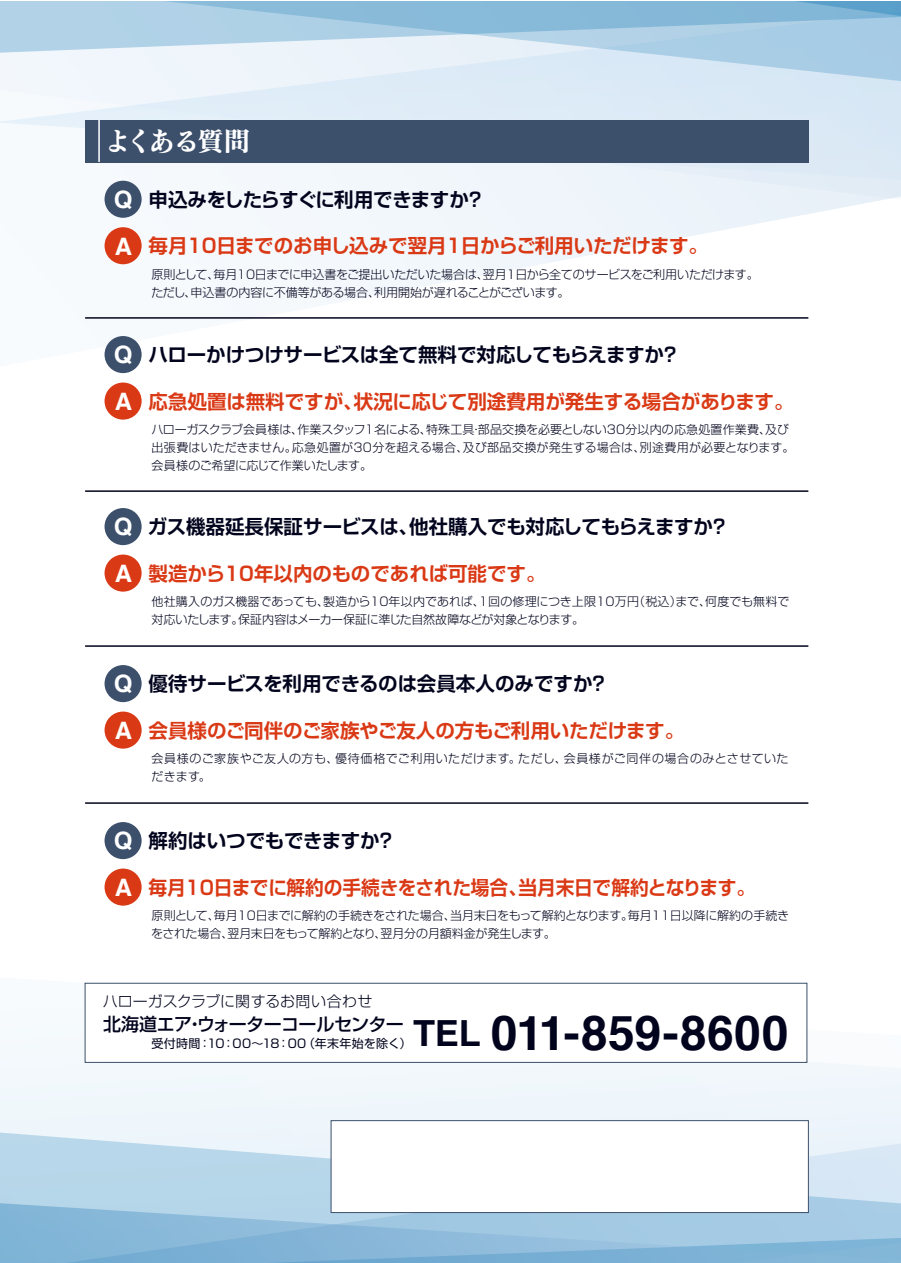
<style>
.page{position:relative;width:901px;height:1263px;background:#fff}
.page>*{position:absolute;margin:0;border:0;box-sizing:border-box;transform-origin:0 0}
.t1{font:700 48px "Helvetica";letter-spacing:.005em;color:#02041d}
.t2{font:27px "Matisse CID B";letter-spacing:-.11em;color:#fff}
.t3{font:700 19.5px "Shin Go Pro De";letter-spacing:-.005em;color:#da3915}
.t4{font:700 19.5px "Shin Go Pro De";letter-spacing:-.015em;color:#02041d}
.t5{font:700 19.5px "Shin Go Pro De";letter-spacing:-.005em;color:#da3915;scale:.96 1}
.t6{font:700 19.5px "Shin Go Pro De";letter-spacing:-.035em;color:#02041d}
.t7{font:500 18px "Shin Go Pro";letter-spacing:-.03em;color:#02041d}
.t8{font:300 15px "Shin Go Pro";letter-spacing:.005em;color:#02041d}
.t9{font:300 12px/18px "Shin Go Pro";letter-spacing:-.005em;color:#02041d}
.t10{font:300 12px/18px "Shin Go Pro";letter-spacing:-.025em;color:#02041d}
.t11{font:300 12px/18px "Shin Go Pro";letter-spacing:-.03em;color:#02041d}
.t12{font:300 12px/18px "Shin Go Pro";letter-spacing:.04em;color:#02041d}
.t13{font:12px "Shin Go Pro";letter-spacing:.03em;color:#02041d}
.s1{font-family:"Helvetica";font-size:24px;color:#fff}
.s2{font-size:36px}
</style>
<div class="page">
<svg style="left:0;top:1001px;width:900px;height:130px"></svg>
<svg style="left:0;top:1131px;width:900px;height:71px;background:#c7dfee"></svg>
<svg style="left:0;top:1202px;width:900px;height:61px;background:#91bddc"></svg>
<svg style="left:107px;top:237px;width:702px;height:132px"></svg>
<svg style="left:107px;top:178px;width:793px;height:59px"></svg>
<svg style="left:0;top:53px;width:900px;height:125px"></svg>
<svg style="left:0;top:1px;width:658px;height:52px;background:#aed0e5"></svg>
<svg style="left:658px;top:1px;width:242px;height:142px;background:#b8d5e9"></svg>
<div style="left:85px;top:120px;width:723px;height:42px;background:#3c4f6b"></div>
<div style="left:330px;top:1120px;width:478px;height:93px;background:#fff;border:1px solid #3c4f6b"></div>
<div style="left:104px;top:181px;width:38px;height:37px;background:#3c4f6b;border-radius:50%"></div>
<div style="left:104px;top:227px;width:38px;height:37px;background:#da3915;border-radius:50%"></div>
<hr style="left:85px;top:317px;width:723px;height:2px;background:#02041d">
<div style="left:104px;top:336px;width:38px;height:37px;background:#3c4f6b;border-radius:50%"></div>
<div style="left:104px;top:383px;width:38px;height:37px;background:#da3915;border-radius:50%"></div>
<hr style="left:85px;top:490px;width:723px;height:2px;background:#02041d">
<div style="left:104px;top:508px;width:38px;height:37px;background:#3c4f6b;border-radius:50%"></div>
<div style="left:104px;top:555px;width:38px;height:37px;background:#da3915;border-radius:50%"></div>
<hr style="left:85px;top:645px;width:723px;height:2px;background:#02041d">
<div style="left:104px;top:665px;width:38px;height:37px;background:#3c4f6b;border-radius:50%"></div>
<div style="left:104px;top:711px;width:38px;height:38px;background:#da3915;border-radius:50%"></div>
<hr style="left:85px;top:802px;width:723px;height:2px;background:#02041d">
<div style="left:104px;top:822px;width:38px;height:37px;background:#3c4f6b;border-radius:50%"></div>
<div style="left:104px;top:868px;width:38px;height:38px;background:#da3915;border-radius:50%"></div>
<hr style="left:98px;top:120px;width:2px;height:42px;background:#fff">
<div style="left:85px;top:983px;width:722px;height:80px;background:#fff;border:1px solid #3c4f6b"></div>
<h2 class="t2" style="left:104px;top:125px;width:147px">よくある質問</h2>
<h3 class="t6" style="left:114px;top:184px;width:372px"><span class="s1">Q</span> 申込みをしたらすぐに利用できますか？</h3>
<h3 class="t3" style="left:115px;top:230px;width:594px"><span class="s1">A</span> 毎月10日までのお申し込みで翌月1日からご利用いただけます。</h3>
<p class="t11" style="left:151px;top:263px;width:608px">原則として、毎月10日までに申込書をご提出いただいた場合は、翌月1日から全てのサービスをご利用いただけます。ただし、申込書の内容に不備等がある場合、利用開始が遅れることがございます。</p>
<h3 class="t4" style="left:114px;top:339px;width:567px"><span class="s1">Q</span> ハローかけつけサービスは全て無料で対応してもらえますか？</h3>
<h3 class="t3" style="left:115px;top:385px;width:680px"><span class="s1">A</span> 応急処置は無料ですが、状況に応じて別途費用が発生する場合があります。</h3>
<p class="t9" style="left:151px;top:419px;width:644px">ハローガスクラブ会員様は、作業スタッフ1名による、特殊工具・部品交換を必要としない30分以内の応急処置作業費、及び出張費はいただきません。応急処置が30分を超える場合、及び部品交換が発生する場合は、別途費用が必要となります。会員様のご希望に応じて作業いたします。</p>
<h3 class="t4" style="left:114px;top:511px;width:616px"><span class="s1">Q</span> ガス機器延長保証サービスは、他社購入でも対応してもらえますか？</h3>
<h3 class="t3" style="left:115px;top:557px;width:432px"><span class="s1">A</span> 製造から10年以内のものであれば可能です。</h3>
<p class="t9" style="left:152px;top:591px;width:639px">他社購入のガス機器であっても、製造から10年以内であれば、1回の修理につき上限10万円（税込）まで、何度でも無料で対応いたします。保証内容はメーカー保証に準じた自然故障などが対象となります。</p>
<h3 class="t4" style="left:114px;top:668px;width:496px"><span class="s1">Q</span> 優待サービスを利用できるのは会員本人のみですか？</h3>
<h3 class="t3" style="left:115px;top:714px;width:571px"><span class="s1">A</span> 会員様のご同伴のご家族やご友人の方もご利用いただけます。</h3>
<p class="t12" style="left:152px;top:748px;width:638px">会員様のご家族やご友人の方も、優待価格でご利用いただけます。ただし、会員様がご同伴の場合のみとさせていただきます。</p>
<h3 class="t4" style="left:114px;top:825px;width:283px"><span class="s1">Q</span> 解約はいつでもできますか？</h3>
<h3 class="t5" style="left:115px;top:871px;width:668px"><span class="s1">A</span> 毎月10日までに解約の手続きをされた場合、当月末日で解約となります。</h3>
<p class="t10" style="left:151px;top:905px;width:639px">原則として、毎月10日までに解約の手続きをされた場合、当月末日をもって解約となります。毎月11日以降に解約の手続きをされた場合、翌月末日をもって解約となり、翌月分の月額料金が発生します。</p>
<p class="t8" style="left:103px;top:989px;width:271px">ハローガスクラブに関するお問い合わせ</p>
<h3 class="t7" style="left:103px;top:1009px;width:302px">北海道エア・ウォーターコールセンター</h3>
<p class="t13" style="left:151px;top:1034px;width:261px">受付時間：10：00～18：00（年末年始を除く）</p>
<h1 class="t1" style="left:413px;top:1013px;width:377px"><span class="s2">TEL</span> 011-859-8600</h1>
</div>
